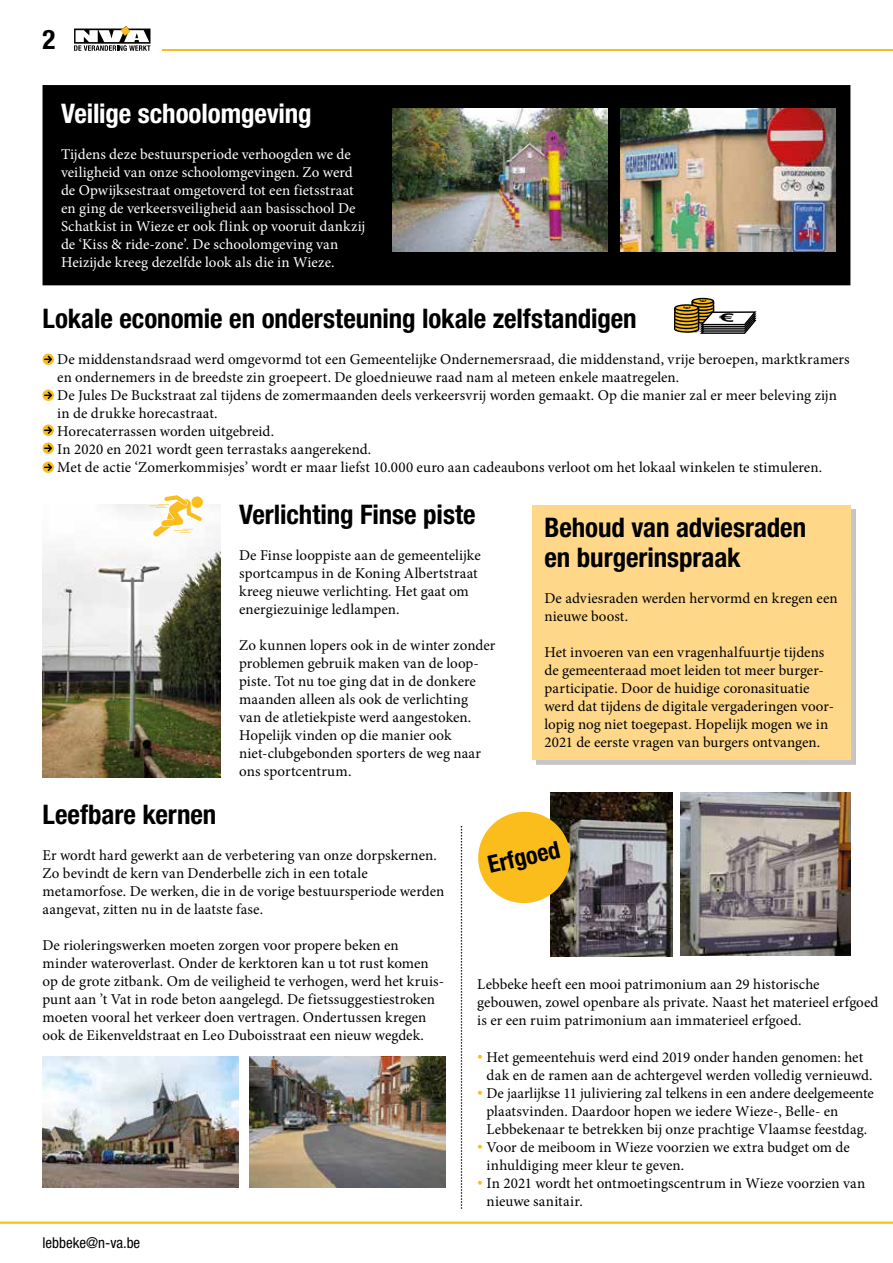
<style>
.page{position:relative;width:893px;height:1263px;background:#fff}
.page>*{position:absolute;margin:0;border:0;box-sizing:border-box;transform-origin:0 0}
.t1{font:700 condensed 27px/30px "Helvetica Neue LT Std";letter-spacing:-.005em;color:#000}
.t2{font:700 condensed 27px "Helvetica Neue LT Std";letter-spacing:-.005em;color:#fff}
.t3{font:700 condensed 24px "Helvetica Neue LT Std";color:#000}
.t4{font:15px/18px "Minion Pro";color:#000}
.t5{font:15px/18px "Minion Pro";letter-spacing:.005em;color:#fff}
.t6{font:condensed 15px "Helvetica Neue LT Std";color:#000}
.t7{font:700 condensed 9.9px "Helvetica Neue LT Std";color:#000;scale:.53 1}
.t8{font:700 condensed 8.85px "Helvetica Neue LT Std";color:#000;scale:.53 1}
.s1{color:#fbbd1b}
</style>
<div class="page">
<hr style="left:163px;top:50px;width:730px;height:1px;background:#fbbd1b">
<div style="left:43px;top:85px;width:807px;height:200px;background:#000"></div>
<svg style="left:43px;top:354px;width:11px;height:11px"></svg>
<svg style="left:44px;top:356px;width:8px;height:7px"></svg>
<svg style="left:43px;top:390px;width:11px;height:11px"></svg>
<svg style="left:44px;top:392px;width:8px;height:7px"></svg>
<svg style="left:43px;top:424px;width:11px;height:12px"></svg>
<svg style="left:44px;top:426px;width:8px;height:8px"></svg>
<svg style="left:43px;top:442px;width:11px;height:12px"></svg>
<svg style="left:44px;top:444px;width:8px;height:8px"></svg>
<svg style="left:43px;top:462px;width:11px;height:11px"></svg>
<svg style="left:44px;top:464px;width:8px;height:7px"></svg>
<img style="left:392px;top:108px;width:215px;height:144px">
<img style="left:621px;top:108px;width:215px;height:144px">
<div style="left:532px;top:505px;width:319px;height:255px;background:#fed888"></div>
<img style="left:43px;top:505px;width:177px;height:272px">
<svg style="left:149px;top:495px;width:53px;height:41px"></svg>
<img style="left:550px;top:792px;width:122px;height:14px">
<img style="left:680px;top:792px;width:170px;height:14px">
<svg style="left:0;top:806px;width:893px;height:418px"></svg>
<svg style="left:74px;top:26px;width:76px;height:25px"></svg>
<svg style="left:674px;top:298px;width:83px;height:36px"></svg>
<h1 class="t1" style="left:43px;top:24px;width:14px">2</h1>
<h1 class="t2" style="left:61px;top:97px;width:252px">Veilige schoolomgeving</h1>
<p class="t5" style="left:61px;top:145px;width:306px">Tijdens deze bestuursperiode verhoogden we de veiligheid van onze schoolomgevingen. Zo werd de Opwijksestraat omgetoverd tot een fietsstraat en ging de verkeersveiligheid aan basisschool De Schatkist in Wieze er ook flink op vooruit dankzij de ‘Kiss &amp; ride-zone’. De schoolomgeving van Heizijde kreeg dezelfde look als die in Wieze.</p>
<p class="t8" style="left:698px;top:302px;width:6px;rotate:-90deg">€</p>
<p class="t7" style="left:681px;top:309px;width:6px;rotate:-90deg">€</p>
<h1 class="t1" style="left:43px;top:303px;width:596px">Lokale economie en ondersteuning lokale zelfstandigen</h1>
<p class="t4" style="left:57px;top:350px;width:794px">De middenstandsraad werd omgevormd tot een Gemeentelijke Ondernemersraad, die middenstand, vrije beroepen, marktkramers en ondernemers in de breedste zin groepeert. De gloednieuwe raad nam al meteen enkele maatregelen.<br>De Jules De Buckstraat zal tijdens de zomermaanden deels verkeersvrij worden gemaakt. Op die manier zal er meer beleving zijn in de drukke horecastraat.<br>Horecaterrassen worden uitgebreid.<br>In 2020 en 2021 wordt geen terrastaks aangerekend.<br>Met de actie ‘Zomerkommisjes’ wordt er maar liefst 10.000 euro aan cadeaubons verloot om het lokaal winkelen te stimuleren.</p>
<h1 class="t1" style="left:239px;top:499px;width:238px">Verlichting Finse piste</h1>
<p class="t4" style="left:239px;top:546px;width:243px">De Finse looppiste aan de gemeentelijke sportcampus in de Koning Albertstraat kreeg nieuwe verlichting. Het gaat om energiezuinige ledlampen.</p>
<p class="t4" style="left:239px;top:636px;width:258px">Zo kunnen lopers ook in de winter zonder problemen gebruik maken van de loop&shy;piste. Tot nu toe ging dat in de donkere maanden alleen als ook de verlichting<br>van de atletiekpiste werd aangestoken.<br>Hopelijk vinden op die manier ook niet-clubgebonden sporters de weg naar ons sportcentrum.</p>
<h1 class="t1" style="left:544px;top:512px;width:263px">Behoud van adviesraden en burgerinspraak</h1>
<p class="t4" style="left:544px;top:589px;width:295px">De adviesraden werden hervormd en kregen een nieuwe boost.</p>
<p class="t4" style="left:544px;top:643px;width:291px">Het invoeren van een vragenhalfuurtje tijdens de gemeenteraad moet leiden tot meer burger&shy;participatie. Door de huidige coronasituatie werd dat tijdens de digitale vergaderingen voor&shy;lopig nog niet toegepast. Hopelijk mogen we in 2021 de eerste vragen van burgers ontvangen.</p>
<h1 class="t1" style="left:43px;top:799px;width:175px">Leefbare kernen</h1>
<p class="t4" style="left:43px;top:846px;width:403px">Er wordt hard gewerkt aan de verbetering van onze dorpskernen.<br>Zo bevindt de kern van Denderbelle zich in een totale metamorfose. De werken, die in de vorige bestuursperiode werden aangevat, zitten nu in de laatste fase.</p>
<p class="t4" style="left:43px;top:936px;width:403px">De rioleringswerken moeten zorgen voor propere beken en minder wateroverlast. Onder de kerktoren kan u tot rust komen op de grote zitbank. Om de veiligheid te verhogen, werd het kruis&shy;punt aan ’t Vat in rode beton aangelegd. De fietssuggestiestroken moeten vooral het verkeer doen vertragen. Ondertussen kregen ook de Eikenveldstraat en Leo Duboisstraat een nieuw wegdek.</p>
<p class="t6" style="left:43px;top:1234px;width:99px">lebbeke@n-va.be</p>
<h2 class="t3" style="left:485px;top:851px;width:75px;rotate:-13deg">Erfgoed</h2>
<p class="t4" style="left:477px;top:976px;width:403px">Lebbeke heeft een mooi patrimonium aan 29 historische gebouwen, zowel openbare als private. Naast het materieel erfgoed is er een ruim patrimonium aan immaterieel erfgoed.</p>
<p class="t4" style="left:487px;top:1048px;width:388px;text-indent:-9px"><span class="s1">•</span> Het gemeentehuis werd eind 2019 onder handen genomen: het dak en de ramen aan de achtergevel werden volledig vernieuwd.</p>
<p class="t4" style="left:487px;top:1084px;width:389px;text-indent:-9px"><span class="s1">•</span> De jaarlijkse 11 juliviering zal telkens in een andere deelgemeente plaatsvinden. Daardoor hopen we iedere Wieze-, Belle- en<br>Lebbekenaar te betrekken bij onze prachtige Vlaamse feestdag.</p>
<p class="t4" style="left:487px;top:1138px;width:365px;text-indent:-9px"><span class="s1">•</span> Voor de meiboom in Wieze voorzien we extra budget om de inhuldiging meer kleur te geven.</p>
<p class="t4" style="left:487px;top:1174px;width:380px;text-indent:-9px"><span class="s1">•</span> In 2021 wordt het ontmoetingscentrum in Wieze voorzien van nieuwe sanitair.</p>
</div>
